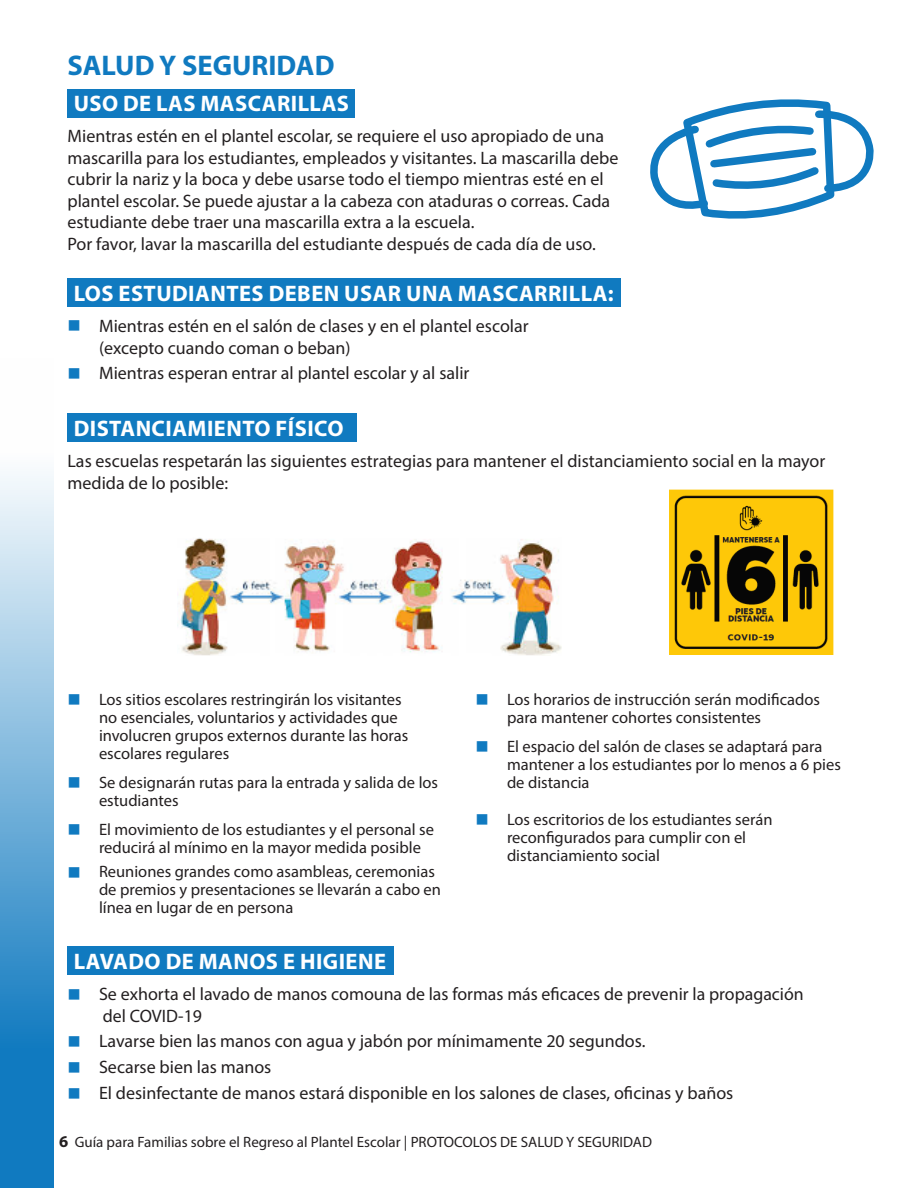
<style>
.page{position:relative;width:918px;height:1188px;background:#fff}
.page>*{position:absolute;margin:0;border:0;box-sizing:border-box;transform-origin:0 0}
.t1{font:700 28.5px "Myriad Pro";color:#107ac0}
.t2{font:700 22.5px "Myriad Pro";letter-spacing:.02em;color:#fff}
.t3{font:18px/21.6px "Myriad Pro";color:#231f20}
.t4{font:18px "Wingdings";color:#107ac0}
.t5{font:16.5px/18px "Myriad Pro";color:#231f20}
.t6{font:15px "Myriad Pro";color:#231f20}
.s1{font-weight:700;font-size:16.5px}
</style>
<div class="page">
<svg style="left:0;top:474px;width:54px;height:714px;background:#6cadd8"></svg>
<div style="left:68px;top:89px;width:287px;height:28px;background:#107ac0"></div>
<div style="left:68px;top:278px;width:553px;height:29px;background:#107ac0"></div>
<div style="left:68px;top:413px;width:289px;height:29px;background:#107ac0"></div>
<div style="left:68px;top:946px;width:326px;height:29px;background:#107ac0"></div>
<img style="left:177px;top:538px;width:385px;height:117px">
<img style="left:669px;top:490px;width:164px;height:165px">
<svg style="left:650px;top:99px;width:224px;height:120px"></svg>
<p class="t1" style="left:68px;top:47px;width:269px">SALUD Y SEGURIDAD</p>
<p class="t2" style="left:74px;top:89px;width:277px">USO DE LAS MASCARILLAS</p>
<p class="t3" style="left:68px;top:125px;width:553px">Mientras estén en el plantel escolar, se requiere el uso apropiado de una mascarilla para los estudiantes, empleados y visitantes. La mascarilla debe cubrir la nariz y la boca y debe usarse todo el tiempo mientras esté en el plantel escolar. Se puede ajustar a la cabeza con ataduras o correas. Cada estudiante debe traer una mascarilla extra a la escuela.</p>
<p class="t3" style="left:68px;top:233px;width:530px">Por favor, lavar la mascarilla del estudiante después de cada día de uso.</p>
<p class="t2" style="left:74px;top:278px;width:541px">LOS ESTUDIANTES DEBEN USAR UNA MASCARRILLA:</p>
<p class="t4" style="left:68px;top:316px;width:15px">■</p>
<p class="t3" style="left:99px;top:315px;width:431px">Mientras estén en el salón de clases y en el plantel escolar (excepto cuando coman o beban)</p>
<p class="t4" style="left:68px;top:363px;width:15px">■</p>
<p class="t3" style="left:99px;top:362px;width:372px">Mientras esperan entrar al plantel escolar y al salir</p>
<p class="t2" style="left:74px;top:414px;width:271px">DISTANCIAMIENTO FÍSICO</p>
<p class="t3" style="left:68px;top:450px;width:759px">Las escuelas respetarán las siguientes estrategias para mantener el distanciamiento social en la mayor medida de lo posible:</p>
<p class="t4" style="left:68px;top:690px;width:15px">■</p>
<p class="t5" style="left:99px;top:690px;width:311px">Los sitios escolares restringirán los visitantes no esenciales, voluntarios y actividades que involucren grupos externos durante las horas escolares regulares</p>
<p class="t4" style="left:68px;top:773px;width:15px">■</p>
<p class="t5" style="left:99px;top:773px;width:341px">Se designarán rutas para la entrada y salida de los estudiantes</p>
<p class="t4" style="left:68px;top:820px;width:15px">■</p>
<p class="t5" style="left:99px;top:820px;width:337px">El movimiento de los estudiantes y el personal se reducirá al mínimo en la mayor medida posible</p>
<p class="t4" style="left:68px;top:862px;width:15px">■</p>
<p class="t5" style="left:99px;top:862px;width:344px">Reuniones grandes como asambleas, ceremonias de premios y presentaciones se llevarán a cabo en línea en lugar de en persona</p>
<p class="t4" style="left:476px;top:690px;width:15px">■</p>
<p class="t5" style="left:507px;top:690px;width:314px">Los horarios de instrucción serán modificados para mantener cohortes consistentes</p>
<p class="t4" style="left:476px;top:737px;width:15px">■</p>
<p class="t5" style="left:507px;top:737px;width:335px">El espacio del salón de clases se adaptará para mantener a los estudiantes por lo menos a 6 pies de distancia</p>
<p class="t4" style="left:476px;top:810px;width:15px">■</p>
<p class="t5" style="left:507px;top:810px;width:267px">Los escritorios de los estudiantes serán reconfigurados para cumplir con el distanciamiento social</p>
<p class="t2" style="left:74px;top:947px;width:314px">LAVADO DE MANOS E HIGIENE</p>
<p class="t4" style="left:68px;top:984px;width:15px">■</p>
<p class="t3" style="left:99px;top:983px;width:706px">Se exhorta el lavado de manos comouna de las formas más eficaces de prevenir la propagación del COVID-19</p>
<p class="t4" style="left:68px;top:1032px;width:15px">■</p>
<p class="t3" style="left:99px;top:1030px;width:548px">Lavarse bien las manos con agua y jabón por mínimamente 20 segundos.</p>
<p class="t4" style="left:68px;top:1057px;width:15px">■</p>
<p class="t3" style="left:99px;top:1056px;width:174px">Secarse bien las manos</p>
<p class="t4" style="left:68px;top:1083px;width:15px">■</p>
<p class="t3" style="left:99px;top:1082px;width:636px">El desinfectante de manos estará disponible en los salones de clases, oficinas y baños</p>
<p class="t6" style="left:59px;top:1133px;width:594px"><span class="s1">6</span> Guía para Familias sobre el Regreso al Plantel Escolar | PROTOCOLOS DE SALUD Y SEGURIDAD</p>
</div>
